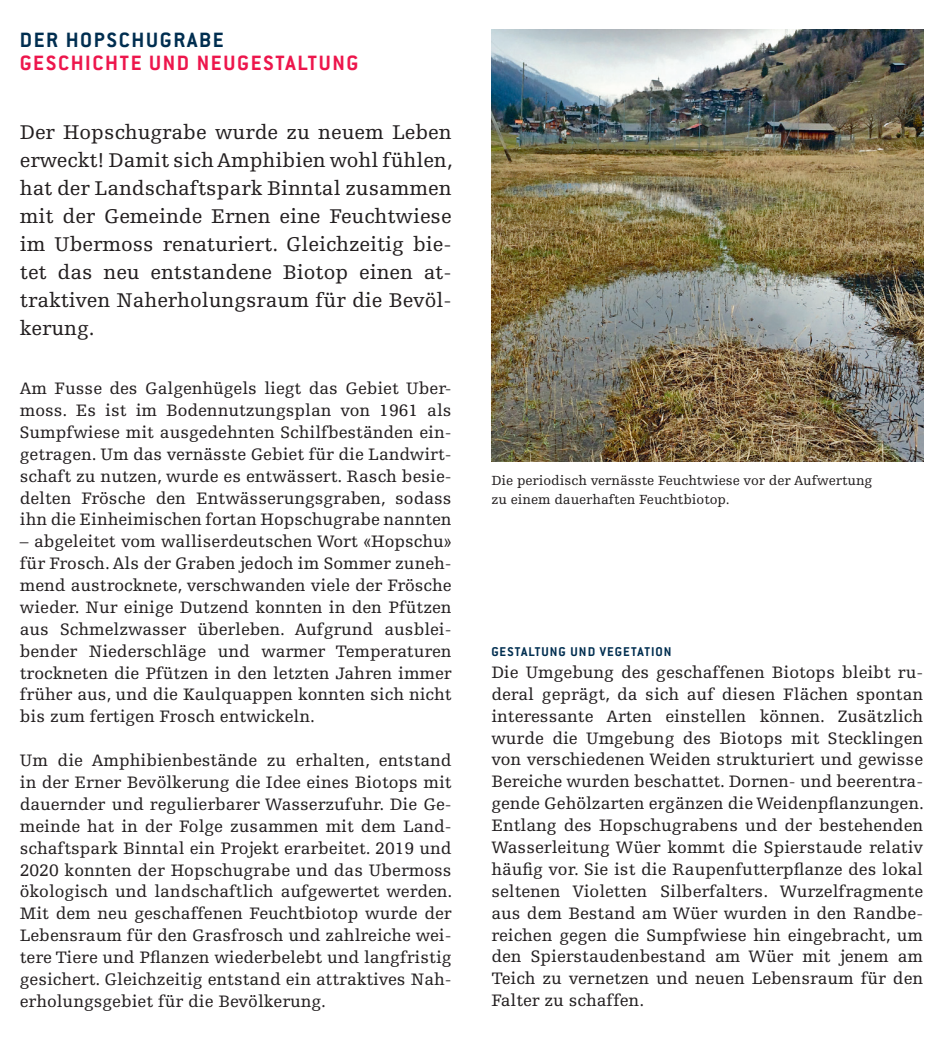
<style>
.page{position:relative;width:943px;height:1042px;background:#fff}
.page>*{position:absolute;margin:0;border:0;box-sizing:border-box;transform-origin:0 0}
.t1{font:700 22.75px "Conduit ITC";letter-spacing:.075em;color:#ed164c}
.t2{font:700 22.75px "Conduit ITC";letter-spacing:.075em;color:#002e50}
.t3{font:21px/28px "Egyptienne F";color:#231f20;text-align:justify}
.t4{font:17.5px/21.9px "Egyptienne F";color:#231f20;text-align:justify}
.t5{font:14px/18.4px "Egyptienne F";color:#231f20}
.t6{font:700 14px "Conduit ITC";letter-spacing:.075em;color:#002e50}
</style>
<div class="page">
<img style="left:491px;top:30px;width:432px;height:431px">
<h1 class="t2" style="left:20px;top:27px;width:205px">DER HOPSCHUGRABE</h1>
<h1 class="t1" style="left:20px;top:49px;width:340px">GESCHICHTE UND NEUGESTALTUNG</h1>
<p class="t3" style="left:20px;top:118px;width:434px">Der Hopschugrabe wurde zu neuem Leben erweckt! Damit sich Amphibien wohl fühlen, hat der Landschaftspark Binntal zusammen mit der Gemeinde Ernen eine Feuchtwiese im Ubermoss renaturiert. Gleichzeitig bie&shy;tet das neu entstandene Biotop einen at&shy;traktiven Naherholungsraum für die Bevöl&shy;kerung.</p>
<p class="t4" style="left:20px;top:378px;width:433px">Am Fusse des Galgenhügels liegt das Gebiet Uber&shy;moss. Es ist im Bodennutzungsplan von 1961 als Sumpfwiese mit ausgedehnten Schilfbeständen ein&shy;getragen. Um das vernässte Gebiet für die Landwirt&shy;schaft zu nutzen, wurde es entwässert. Rasch besie&shy;delten Frösche den Entwässerungsgraben, sodass ihn die Einheimischen fortan Hopschugrabe nannten</p>
<p class="t4" style="left:20px;top:531px;width:433px">– abgeleitet vom walliserdeutschen Wort «Hopschu» für Frosch. Als der Graben jedoch im Sommer zuneh&shy;mend austrocknete, verschwanden viele der Frösche wieder. Nur einige Dutzend konnten in den Pfützen aus Schmelzwasser überleben. Aufgrund ausblei&shy;bender Niederschläge und warmer Temperaturen trockneten die Pfützen in den letzten Jahren immer früher aus, und die Kaulquappen konnten sich nicht bis zum fertigen Frosch entwickeln.</p>
<p class="t4" style="left:20px;top:749px;width:434px">Um die Amphibienbestände zu erhalten, entstand in der Erner Bevölkerung die Idee eines Biotops mit dauernder und regulierbarer Wasserzufuhr. Die Ge&shy;meinde hat in der Folge zusammen mit dem Land&shy;schaftspark Binntal ein Projekt erarbeitet. 2019 und 2020 konnten der Hopschugrabe und das Ubermoss ökologisch und landschaftlich aufgewertet werden.<br>Mit dem neu geschaffenen Feuchtbiotop wurde der Lebensraum für den Grasfrosch und zahlreiche wei&shy;tere Tiere und Pflanzen wiederbelebt und langfristig gesichert. Gleichzeitig entstand ein attraktives Nah&shy;erholungsgebiet für die Bevölkerung.</p>
<p class="t5" style="left:491px;top:472px;width:382px">Die periodisch vernässte Feuchtwiese vor der Aufwertung zu einem dauerhaften Feuchtbiotop.</p>
<p class="t6" style="left:491px;top:643px;width:182px">GESTALTUNG UND VEGETATION</p>
<p class="t4" style="left:491px;top:661px;width:434px">Die Umgebung des geschaffenen Biotops bleibt ru&shy;deral geprägt, da sich auf diesen Flächen spontan interessante Arten einstellen können. Zusätzlich wurde die Umgebung des Biotops mit Stecklingen von verschiedenen Weiden strukturiert und gewisse Bereiche wurden beschattet. Dornen- und beerentra&shy;gende Gehölzarten ergänzen die Weidenpflanzungen.<br>Entlang des Hopschugrabens und der bestehenden Wasserleitung Wüer kommt die Spierstaude relativ häufig vor. Sie ist die Raupenfutterpflanze des lokal seltenen Violetten Silberfalters. Wurzelfragmente aus dem Bestand am Wüer wurden in den Randbe&shy;reichen gegen die Sumpfwiese hin eingebracht, um den Spierstaudenbestand am Wüer mit jenem am Teich zu vernetzen und neuen Lebensraum für den Falter zu schaffen.</p>
</div>
